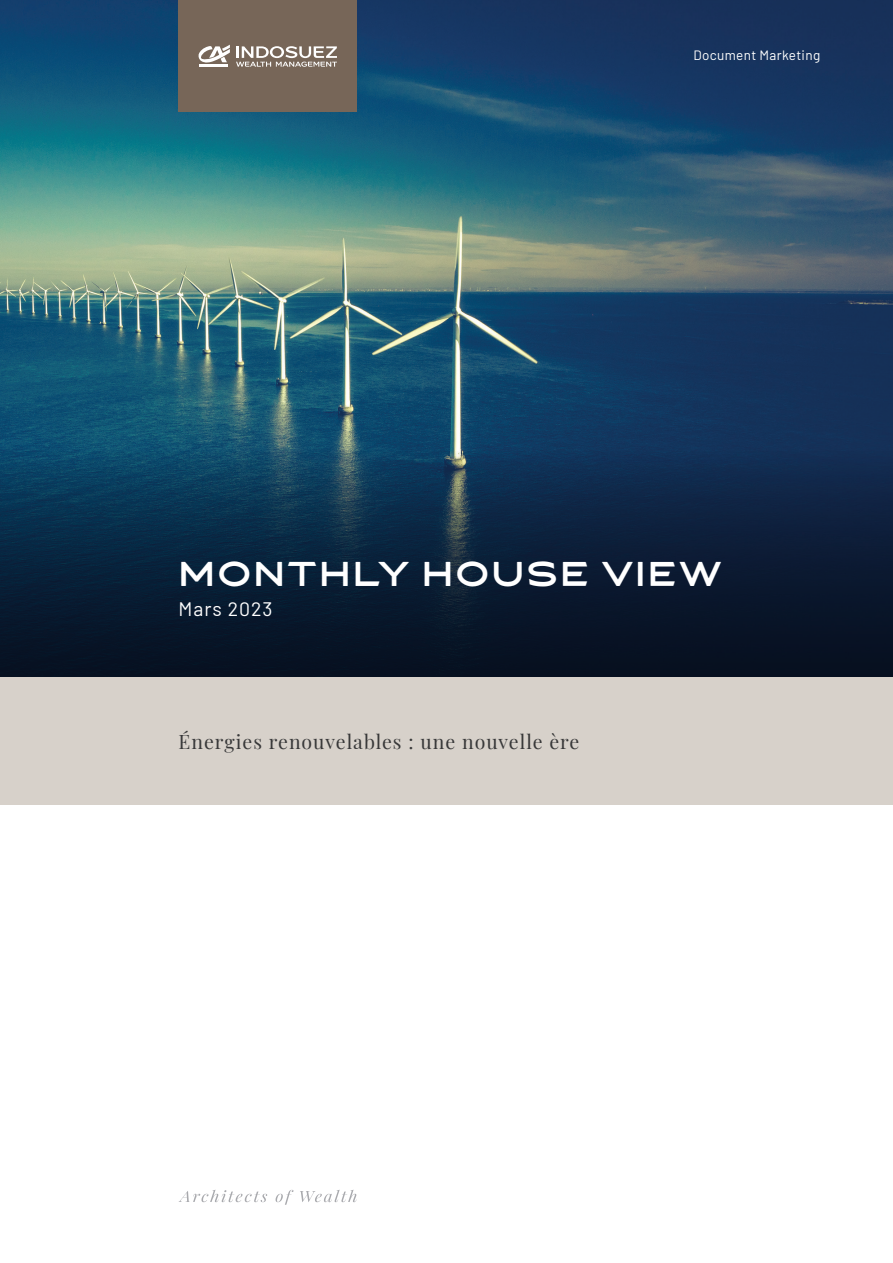
<style>
.page{position:relative;width:893px;height:1263px;background:#fff}
.page>*{position:absolute;margin:0;border:0;box-sizing:border-box;transform-origin:0 0}
.titre_publication{font:33px "Asterone";letter-spacing:.055em;color:#fff}
.t1{font:19.5px "Playfair Display";letter-spacing:.05em;color:#383839}
.t2{font:19.5px "Barlow";letter-spacing:.05em;color:#fff}
.t3{font:13.5px "Barlow";letter-spacing:.025em;color:#fff}
</style>
<div class="page">
<img style="left:0;top:0;width:893px;height:451px">
<svg style="left:0;top:451px;width:893px;height:226px;background:#0b223b"></svg>
<div style="left:179px;top:0;width:178px;height:112px;background:#776658"></div>
<svg style="left:236px;top:46px;width:101px;height:21px"></svg>
<hr style="left:199px;top:64px;width:29px;height:3px;background:#fff">
<svg style="left:198px;top:45px;width:32px;height:18px"></svg>
<div style="left:0;top:677px;width:893px;height:128px;background:#d7d1ca"></div>
<svg style="left:179px;top:1189px;width:88px;height:13px"></svg>
<svg style="left:276px;top:1190px;width:18px;height:15px"></svg>
<svg style="left:300px;top:1189px;width:57px;height:13px"></svg>
<p class="t3" style="left:693px;top:46px;width:128px">Document Marketing</p>
<p class="titre_publication" style="left:179px;top:552px;width:545px">MONTHLY HOUSE VIEW</p>
<p class="t2" style="left:179px;top:595px;width:95px">Mars 2023</p>
<p class="t1" style="left:179px;top:727px;width:402px">Énergies renouvelables : une nouvelle ère</p>
</div>
